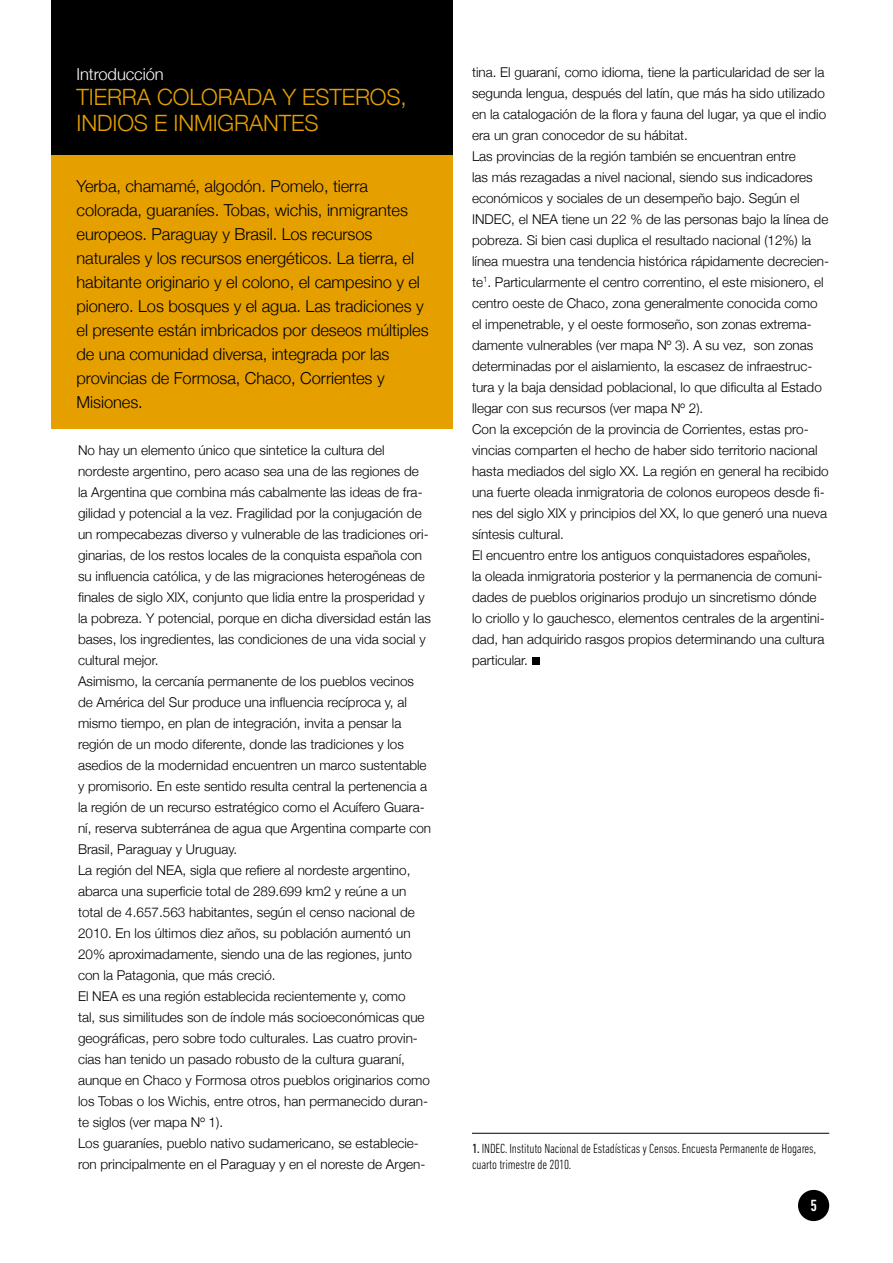
<style>
.page{position:relative;width:893px;height:1263px;background:#fff}
.page>*{position:absolute;margin:0;border:0;box-sizing:border-box;transform-origin:0 0}
.t1{font:300 22.5px/25.5px "Helvetica Neue";letter-spacing:-.005em;color:#e5a000}
.t2{font:300 16.5px/24px "Helvetica Neue";letter-spacing:-.005em;color:#000}
.t3{font:300 16.5px "Helvetica Neue";letter-spacing:-.005em;color:#fff}
.t4{font:500 condensed 16.5px "DIN Next LT Pro";color:#fff}
.t5{font:300 13.5px/21px "Helvetica Neue";color:#000}
.t6{font:300 condensed 13.5px/16.2px "DIN Next LT Pro";letter-spacing:-.01em;color:#000}
.s1{font-weight:400}
</style>
<div class="page">
<div style="left:798px;top:1190px;width:31px;height:31px;background:#000;border-radius:50%"></div>
<div style="left:51px;top:0;width:402px;height:428px;background:#e5a000"></div>
<div style="left:532px;top:657px;width:7px;height:8px;background:#000"></div>
<div style="left:51px;top:0;width:402px;height:154px;background:#000"></div>
<hr style="left:472px;top:1133px;width:357px;height:1px;background:#000">
<p class="t3" style="left:77px;top:64px;width:89px">Introducción</p>
<h1 class="t1" style="left:77px;top:84px;width:332px">TIERRA COLORADA Y ESTEROS,<br>INDIOS E INMIGRANTES</h1>
<p class="t2" style="left:77px;top:174px;width:354px">Yerba, chamamé, algodón. Pomelo, tierra colorada, guaraníes. Tobas, wichis, inmigrantes europeos. Paraguay y Brasil. Los recursos naturales y los recursos energéticos. La tierra, el habitante originario y el colono, el campesino y el pionero. Los bosques y el agua. Las tradiciones y el presente están imbricados por deseos múltiples de una comunidad diversa, integrada por las provincias de Formosa, Chaco, Corrientes y Misiones.</p>
<p class="t5" style="left:78px;top:439px;width:355px">No hay un elemento único que sintetice la cultura del nordeste argentino, pero acaso sea una de las regiones de la Argentina que combina más cabalmente las ideas de fra&shy;gilidad y potencial a la vez. Fragilidad por la conjugación de un rompecabezas diverso y vulnerable de las tradiciones ori&shy;ginarias, de los restos locales de la conquista española con su influencia católica, y de las migraciones heterogéneas de finales de siglo XIX, conjunto que lidia entre la prosperidad y la pobreza. Y potencial, porque en dicha diversidad están las bases, los ingredientes, las condiciones de una vida social y cultural mejor.<br>Asimismo, la cercanía permanente de los pueblos vecinos de América del Sur produce una influencia recíproca y, al mismo tiempo, en plan de integración, invita a pensar la región de un modo diferente, donde las tradiciones y los asedios de la modernidad encuentren un marco sustentable y promisorio. En este sentido resulta central la pertenencia a la región de un recurso estratégico como el Acuífero Guara&shy;ní, reserva subterránea de agua que Argentina comparte con Brasil, Paraguay y Uruguay.<br>La región del NEA, sigla que refiere al nordeste argentino, abarca una superficie total de 289.699 km2 y reúne a un total de 4.657.563 habitantes, según el censo nacional de 2010. En los últimos diez años, su población aumentó un 20% aproximadamente, siendo una de las regiones, junto con la Patagonia, que más creció.<br>El NEA es una región establecida recientemente y, como<br>tal, sus similitudes son de índole más socioeconómicas que geográficas, pero sobre todo culturales. Las cuatro provin&shy;cias han tenido un pasado robusto de la cultura guaraní, aunque en Chaco y Formosa otros pueblos originarios como los Tobas o los Wichis, entre otros, han permanecido duran&shy;te siglos (ver mapa Nº 1).<br>Los guaraníes, pueblo nativo sudamericano, se establecie&shy;ron principalmente en el Paraguay y en el noreste de Argen-</p>
<p class="t5" style="left:472px;top:61px;width:359px">tina. El guaraní, como idioma, tiene la particularidad de ser la segunda lengua, después del latín, que más ha sido utilizado en la catalogación de la flora y fauna del lugar, ya que el indio era un gran conocedor de su hábitat.<br>Las provincias de la región también se encuentran entre<br>las más rezagadas a nivel nacional, siendo sus indicadores económicos y sociales de un desempeño bajo. Según el INDEC, el NEA tiene un 22 % de las personas bajo la línea de pobreza. Si bien casi duplica el resultado nacional (12%) la línea muestra una tendencia histórica rápidamente decrecien&shy;te<sup>1</sup>. Particularmente el centro correntino, el este misionero, el centro oeste de Chaco, zona generalmente conocida como el impenetrable, y el oeste formoseño, son zonas extrema&shy;damente vulnerables (ver mapa Nº 3). A su vez, son zonas determinadas por el aislamiento, la escasez de infraestruc&shy;tura y la baja densidad poblacional, lo que dificulta al Estado llegar con sus recursos (ver mapa Nº 2).<br>Con la excepción de la provincia de Corrientes, estas pro&shy;vincias comparten el hecho de haber sido territorio nacional hasta mediados del siglo XX. La región en general ha recibido una fuerte oleada inmigratoria de colonos europeos desde fi&shy;nes del siglo XIX y principios del XX, lo que generó una nueva síntesis cultural.<br>El encuentro entre los antiguos conquistadores españoles,<br>la oleada inmigratoria posterior y la permanencia de comuni&shy;dades de pueblos originarios produjo un sincretismo dónde lo criollo y lo gauchesco, elementos centrales de la argentini&shy;dad, han adquirido rasgos propios determinando una cultura particular.</p>
<p class="t6" style="left:472px;top:1140px;width:345px"><span class="s1">1.</span> INDEC. Instituto Nacional de Estadísticas y Censos. Encuesta Permanente de Hogares, cuarto trimestre de 2010.</p>
<p class="t4" style="left:810px;top:1196px;width:8px">5</p>
</div>
